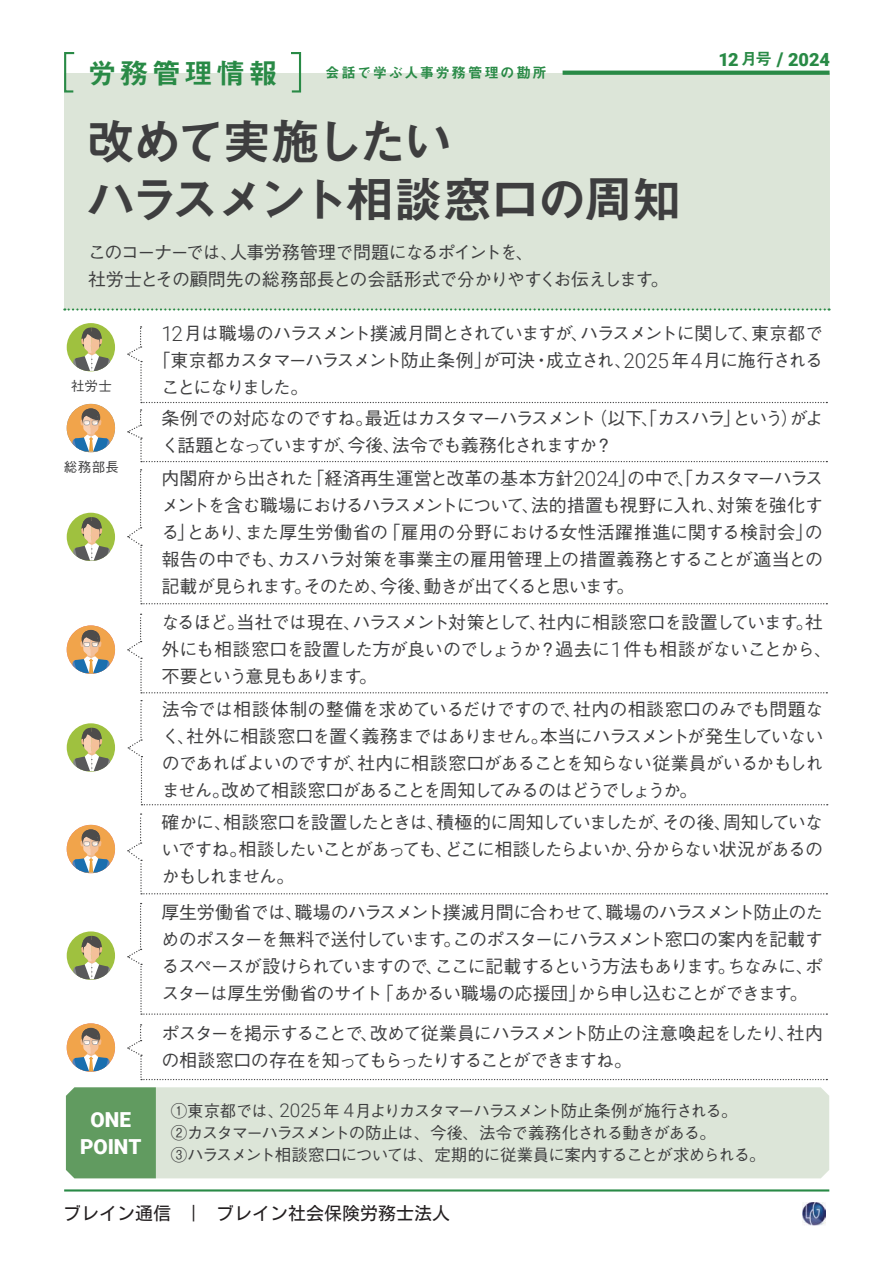
<style>
.page{position:relative;width:893px;height:1263px;background:#fff}
.page>*{position:absolute;margin:0;border:0;box-sizing:border-box;transform-origin:0 0}
.t1{font:49.5px/58.5px "Midashi Go Pr 6 N MB31 90 msp RKSJ H";letter-spacing:-.065em;color:#3e3e3f}
.t2{font:28.8px "Midashi Go Pr 6 N MB31 90 msp RKSJ H";letter-spacing:.115em;color:#298a46}
.t3{font:900 20.7px/27px "Roboto";letter-spacing:-.005em;color:#fff;text-align:center}
.t4{font:900 18.15px "Roboto";letter-spacing:-.01em;color:#298a46}
.t5{font:18px/27px "Gothic BBB Pr 6 N Medium 90 msp RKSJ H";letter-spacing:-.07em;color:#3e3e3f;text-align:justify}
.t6{font:18px/27px "Gothic BBB Pr 6 N Medium 90 msp RKSJ H";letter-spacing:-.05em;color:#3e3e3f}
.t7{font:18px "Motoya L Cedar W3 90 ms RKSJ H";color:#231f20}
.t8{font:18px "Gothic BBB Pr 6 N Medium 90 msp RKSJ H";letter-spacing:-.12em;color:#3e3e3f}
.t9{font:16.5px/22.4px "Gothic BBB Pr 6 N Medium 90 msp RKSJ H";letter-spacing:-.065em;color:#3e3e3f}
.t10{font:14.4px "Midashi Go Pr 6 N MB31 90 msp RKSJ H";letter-spacing:.115em;color:#298a46}
.t11{font:13.5px "Gothic BBB Pr 6 N Medium 90 msp RKSJ H";letter-spacing:.025em;color:#3e3e3f}
.s1{font-family:"Midashi Go Pr 6 N MB31 90 msp RKSJ H";font-weight:400;font-size:16.5px}
.s2{font-size:18.9px}
.s3{font-family:"Roboto";font-weight:300;font-size:20.7px}
.s4{font-family:"Roboto";font-weight:300;font-size:18.9px}
</style>
<div class="page">
<img style="left:802px;top:1202px;width:23px;height:23px">
<div style="left:64px;top:73px;width:765px;height:236px;background:#dce5d8"></div>
<svg style="left:64px;top:308px;width:765px;height:3px"></svg>
<svg style="left:562px;top:71px;width:267px;height:4px"></svg>
<svg style="left:64px;top:52px;width:11px;height:41px"></svg>
<svg style="left:291px;top:52px;width:11px;height:41px"></svg>
<hr style="left:64px;top:1189px;width:765px;height:3px;background:#298a46">
<div style="left:156px;top:1087px;width:673px;height:91px;background:#dce5d8"></div>
<svg style="left:127px;top:326px;width:700px;height:77px"></svg>
<svg style="left:127px;top:813px;width:700px;height:81px"></svg>
<svg style="left:127px;top:903px;width:700px;height:112px"></svg>
<svg style="left:127px;top:1024px;width:700px;height:56px"></svg>
<svg style="left:128px;top:700px;width:700px;height:105px"></svg>
<svg style="left:127px;top:409px;width:700px;height:53px"></svg>
<div style="left:66px;top:1087px;width:90px;height:91px;background:#619b60"></div>
<svg style="left:127px;top:469px;width:700px;height:135px"></svg>
<svg style="left:127px;top:614px;width:700px;height:79px"></svg>
<div style="left:67px;top:404px;width:48px;height:48px;background:#f1a44b;border-radius:50%"></div>
<svg style="left:72px;top:409px;width:38px;height:43px"></svg>
<div style="left:67px;top:625px;width:48px;height:49px;background:#f1a44b;border-radius:50%"></div>
<svg style="left:72px;top:630px;width:38px;height:43px"></svg>
<div style="left:67px;top:825px;width:48px;height:48px;background:#f1a44b;border-radius:50%"></div>
<svg style="left:72px;top:830px;width:38px;height:43px"></svg>
<div style="left:67px;top:1023px;width:48px;height:49px;background:#f1a44b;border-radius:50%"></div>
<svg style="left:72px;top:1028px;width:38px;height:43px"></svg>
<div style="left:67px;top:513px;width:48px;height:48px;background:#9fc13f;border-radius:50%"></div>
<svg style="left:69px;top:515px;width:45px;height:46px"></svg>
<svg style="left:67px;top:723px;width:48px;height:49px"></svg>
<svg style="left:69px;top:726px;width:45px;height:45px"></svg>
<svg style="left:67px;top:931px;width:48px;height:49px"></svg>
<svg style="left:69px;top:934px;width:45px;height:45px"></svg>
<div style="left:67px;top:323px;width:48px;height:48px;background:#9fc13f;border-radius:50%"></div>
<svg style="left:69px;top:326px;width:45px;height:45px"></svg>
<h2 class="t2" style="left:88px;top:62px;width:191px">労務管理情報</h2>
<p class="t10" style="left:325px;top:67px;width:223px">会話で学ぶ人事労務管理の勘所</p>
<h1 class="t1" style="left:86px;top:119px;width:596px">改めて実施したい<br>ハラスメント相談窓口の周知</h1>
<p class="t6" style="left:88px;top:241px;width:582px">このコーナーでは、人事労務管理で問題になるポイントを、<br>社労士とその顧問先の総務部長との会話形式で分かりやすくお伝えします。</p>
<p class="t4" style="left:718px;top:49px;width:113px">12<span class="s1">月号</span> <span class="s2">/</span> 2024</p>
<p class="t11" style="left:71px;top:381px;width:42px">社労士</p>
<p class="t11" style="left:64px;top:462px;width:57px">総務部長</p>
<p class="t3" style="left:80px;top:1106px;width:63px">ONE<br>POINT</p>
<p class="t5" style="left:161px;top:322px;width:663px"><span class="s3">12</span> 月は職場のハラスメント撲滅月間とされていますが、ハラスメントに関して、東京都で</p>
<p class="t5" style="left:152px;top:349px;width:672px">「東京都カスタマーハラスメント防止条例」が可決・成立され、<span class="s3">2025</span> 年 <span class="s3">4</span>月に施行される</p>
<p class="t8" style="left:161px;top:381px;width:149px">ことになりました。</p>
<p class="t5" style="left:161px;top:407px;width:663px">条例での対応なのですね。最近はカスタマーハラスメント（以下、「カスハラ」という）がよく話題となっていますが、今後、法令でも義務化されますか？</p>
<p class="t5" style="left:161px;top:467px;width:663px">内閣府から出された「経済再生運営と改革の基本方針<span class="s3">2024</span>」の中で、「カスタマーハラスメントを含む職場におけるハラスメントについて、法的措置も視野に入れ、対策を強化する」とあり、また厚生労働省の「雇用の分野における女性活躍推進に関する検討会」の報告の中でも、カスハラ対策を事業主の雇用管理上の措置義務とすることが適当との記載が見られます。そのため、今後、動きが出てくると思います。</p>
<p class="t5" style="left:161px;top:612px;width:672px;text-align:left">なるほど。当社では現在、ハラスメント対策として、社内に相談窓口を設置しています。社外にも相談窓口を設置した方が良いのでしょうか？過去に<span class="s3">1</span>件も相談がないことから、不要という意見もあります。</p>
<p class="t5" style="left:162px;top:698px;width:663px">法令では相談体制の整備を求めているだけですので、社内の相談窓口のみでも問題なく、社外に相談窓口を置く義務まではありません。本当にハラスメントが発生していないのであればよいのですが、社内に相談窓口があることを知らない従業員がいるかもしれません。改めて相談窓口があることを周知してみるのはどうでしょうか。</p>
<p class="t5" style="left:161px;top:811px;width:663px">確かに、相談窓口を設置したときは、積極的に周知していましたが、その後、周知していないですね。相談したいことがあっても、どこに相談したらよいか、分からない状況があるのかもしれません。</p>
<p class="t5" style="left:161px;top:901px;width:663px">厚生労働省では、職場のハラスメント撲滅月間に合わせて、職場のハラスメント防止のためのポスターを無料で送付しています。このポスターにハラスメント窓口の案内を記載するスペースが設けられていますので、ここに記載するという方法もあります。ちなみに、ポスターは厚生労働省のサイト「あかるい職場の応援団」から申し込むことができます。</p>
<p class="t5" style="left:161px;top:1022px;width:663px">ポスターを掲示することで、改めて従業員にハラスメント防止の注意喚起をしたり、社内の相談窓口の存在を知ってもらったりすることができますね。</p>
<p class="t9" style="left:171px;top:1102px;width:596px">①東京都では、<span class="s4">2025</span> 年 <span class="s4">4</span>月よりカスタマーハラスメント防止条例が施行される。<br>②カスタマーハラスメントの防止は、今後、法令で義務化される動きがある。<br>③ハラスメント相談窓口については、定期的に従業員に案内することが求められる。</p>
<p class="t7" style="left:63px;top:1204px;width:388px">ブレイン通信　|　ブレイン社会保険労務士法人</p>
</div>
